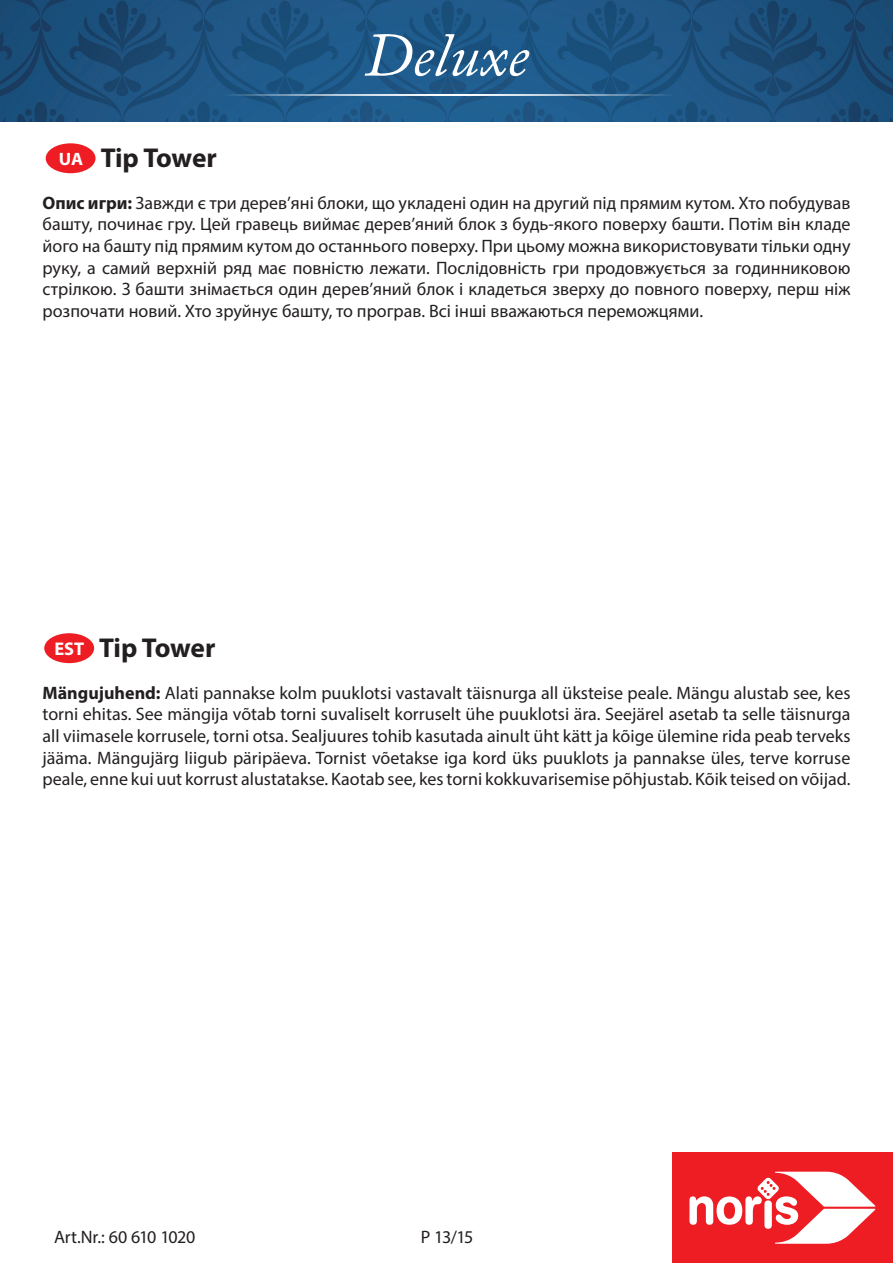
<style>
.page{position:relative;width:893px;height:1263px;background:#fff}
.page>*{position:absolute;margin:0;border:0;box-sizing:border-box;transform-origin:0 0}
.t1{font:italic 61.35px "Adobe Caslon Pro";color:#fff}
.t2{font:700 27.3px "Myriad Pro";letter-spacing:-.01em;color:#231f20}
.t3{font:18px/21.6px "Myriad Pro";color:#231f20;text-align:justify}
.t4{font:18px "Myriad Pro";letter-spacing:-.02em;color:#231f20}
.s1{font-size:18px;color:#fff}
.s2{font-weight:700}
.s3{font-size:18.45px;color:#fff}
</style>
<div class="page">
<img style="left:0;top:0;width:893px;height:121px">
<hr style="left:221px;top:94px;width:451px;height:2px;background:#fff">
<div style="left:672px;top:1152px;width:221px;height:111px;background:#ee1d23"></div>
<svg style="left:689px;top:1172px;width:186px;height:72px"></svg>
<div style="left:45px;top:142px;width:51px;height:32px;background:#ee1d23;border-radius:50%"></div>
<div style="left:44px;top:142px;width:53px;height:33px;border:2px solid #fff;border-radius:50%"></div>
<div style="left:43px;top:632px;width:52px;height:32px;background:#ee1d23;border-radius:50%"></div>
<div style="left:43px;top:631px;width:53px;height:34px;border:2px solid #fff;border-radius:50%"></div>
<h2 class="t2" style="left:59px;top:140px;width:160px"><span class="s1">UA</span> Tip Tower</h2>
<h1 class="t1" style="left:364px;top:18px;width:165px">Deluxe</h1>
<p class="t3" style="left:43px;top:192px;width:809px"><span class="s2">Опис игри:</span> Завжди є три дерев’яні блоки, що укладені один на другий під прямим кутом. Хто побудував башту, починає гру. Цей гравець виймає дерев’яний блок з будь-якого поверху башти. Потім він кладе його на башту під прямим кутом до останнього поверху. При цьому можна використовувати тільки одну руку, а самий верхній ряд має повністю лежати. Послідовність гри продовжується за годинниковою стрілкою. З башти знімається один дерев’яний блок і кладеться зверху до повного поверху, перш ніж розпочати новий. Хто зруйнує башту, то програв. Всі інші вважаються переможцями.</p>
<h2 class="t2" style="left:54px;top:630px;width:163px"><span class="s3">EST</span> Tip Tower</h2>
<p class="t3" style="left:43px;top:682px;width:809px"><span class="s2">Mängujuhend:</span> Alati pannakse kolm puuklotsi vastavalt täisnurga all üksteise peale. Mängu alustab see, kes torni ehitas. See mängija võtab torni suvaliselt korruselt ühe puuklotsi ära. Seejärel asetab ta selle täisnurga all viimasele korrusele, torni otsa. Sealjuures tohib kasutada ainult üht kätt ja kõige ülemine rida peab terveks jääma. Mängujärg liigub päripäeva. Tornist võetakse iga kord üks puuklots ja pannakse üles, terve korruse peale, enne kui uut korrust alustatakse. Kaotab see, kes torni kokkuvarisemise põhjustab. Kõik teised on võijad.</p>
<p class="t4" style="left:54px;top:1226px;width:143px">Art.Nr.: 60 610 1020</p>
<p class="t3" style="left:421px;top:1226px;width:54px">P 13/15</p>
</div>
